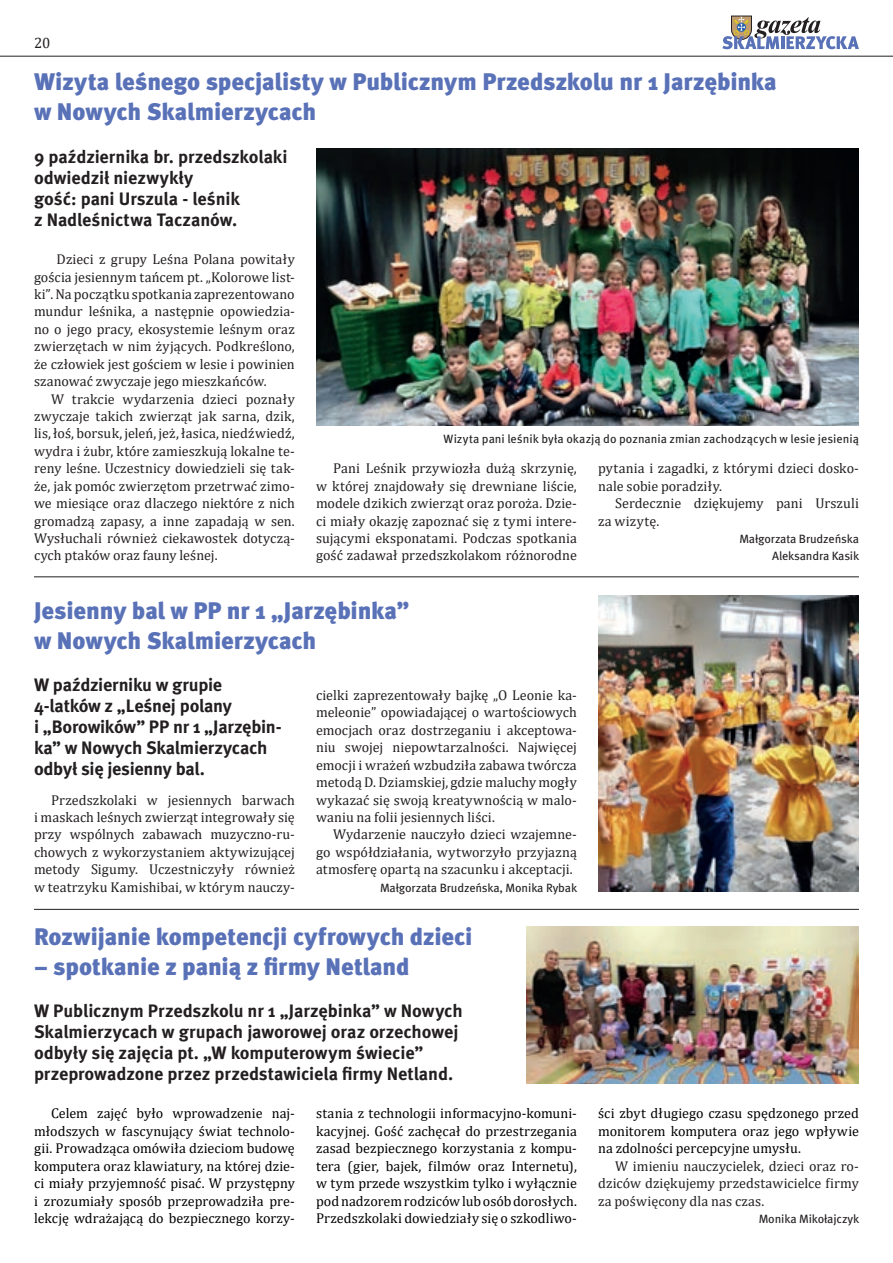
<style>
.page{position:relative;width:893px;height:1263px;background:#fff}
.page>*{position:absolute;margin:0;border:0;box-sizing:border-box;transform-origin:0 0}
.t1{font:900 24px/30px "Meta Pro";letter-spacing:-.01em;color:#5971b7}
.t2{font:700 18px/21px "Meta Pro";letter-spacing:-.01em;color:#231f20}
.t3{font:15px "Cambria";color:#231f20}
.t4{font:14.25px/17.4px "Cambria";letter-spacing:.005em;color:#231f20;text-align:justify}
.t5{font:14.25px/17.4px "Cambria";letter-spacing:.005em;color:#000001;text-align:justify}
.t6{font:12px/17.4px "Meta Pro";letter-spacing:-.01em;color:#231f20;text-align:right}
</style>
<div class="page">
<img style="left:316px;top:148px;width:543px;height:278px">
<img style="left:526px;top:927px;width:333px;height:156px">
<img style="left:598px;top:595px;width:261px;height:297px">
<hr style="left:34px;top:577px;width:825px;height:1px;background:#231f20">
<hr style="left:34px;top:909px;width:825px;height:1px;background:#231f20">
<hr style="left:0;top:56px;width:893px;height:1px;background:#231f20">
<svg style="left:722px;top:16px;width:137px;height:33px"></svg>
<p class="t3" style="left:34px;top:34px;width:18px">20</p>
<h1 class="t1" style="left:34px;top:68px;width:744px">Wizyta leśnego specjalisty w Publicznym Przedszkolu nr 1 Jarzębinka w Nowych Skalmierzycach</h1>
<p class="t2" style="left:34px;top:145px;width:255px">9 października br. przedszkolaki odwiedził niezwykły<br>gość: pani Urszula - leśnik<br>z Nadleśnictwa Taczanów.</p>
<p class="t4" style="left:34px;top:250px;width:262px;text-indent:23px">Dzieci z grupy Leśna Polana powitały gościa jesiennym tańcem pt. „Kolorowe list&shy;ki”. Na początku spotkania zaprezentowano mundur leśnika, a następnie opowiedzia&shy;no o jego pracy, ekosystemie leśnym oraz zwierzętach w nim żyjących. Podkreślono, że człowiek jest gościem w lesie i powinien szanować zwyczaje jego mieszkańców.</p>
<p class="t4" style="left:34px;top:390px;width:262px;text-indent:17px">W trakcie wydarzenia dzieci poznały zwyczaje takich zwierząt jak sarna, dzik, lis, łoś, borsuk, jeleń, jeż, łasica, niedźwiedź, wydra i żubr, które zamieszkują lokalne te&shy;reny leśne. Uczestnicy dowiedzieli się tak&shy;że, jak pomóc zwierzętom przetrwać zimo&shy;we miesiące oraz dlaczego niektóre z nich gromadzą zapasy, a inne zapadają w sen.<br>Wysłuchali również ciekawostek dotyczą&shy;cych ptaków oraz fauny leśnej.</p>
<p class="t6" style="left:444px;top:430px;width:417px">Wizyta pani leśnik była okazją do poznania zmian zachodzących w lesie jesienią</p>
<p class="t4" style="left:316px;top:460px;width:262px;text-indent:17px">Pani Leśnik przywiozła dużą skrzynię, w której znajdowały się drewniane liście, modele dzikich zwierząt oraz poroża. Dzie&shy;ci miały okazję zapoznać się z tymi intere&shy;sującymi eksponatami. Podczas spotkania gość zadawał przedszkolakom różnorodne</p>
<p class="t4" style="left:598px;top:460px;width:262px">pytania i zagadki, z którymi dzieci dosko&shy;nale sobie poradziły.</p>
<p class="t4" style="left:598px;top:494px;width:262px;text-indent:17px">Serdecznie dziękujemy pani Urszuli za wizytę.</p>
<p class="t6" style="left:739px;top:530px;width:121px">Małgorzata Brudzeńska<br>Aleksandra Kasik</p>
<h1 class="t1" style="left:34px;top:596px;width:377px">Jesienny bal w PP nr 1 „Jarzębinka” w Nowych Skalmierzycach</h1>
<p class="t2" style="left:34px;top:673px;width:249px">W październiku w grupie<br>4-latków z „Leśnej polany<br>i „Borowików” PP nr 1 „Jarzębin&shy;ka” w Nowych Skalmierzycach odbył się jesienny bal.</p>
<p class="t4" style="left:34px;top:791px;width:262px;text-indent:17px">Przedszkolaki w jesiennych barwach i maskach leśnych zwierząt integrowały się przy wspólnych zabawach muzyczno-ru&shy;chowych z wykorzystaniem aktywizującej metody Sigumy. Uczestniczyły również w teatrzyku Kamishibai, w którym nauczy-</p>
<p class="t4" style="left:316px;top:686px;width:262px">cielki zaprezentowały bajkę „O Leonie ka&shy;meleonie” opowiadającej o wartościowych emocjach oraz dostrzeganiu i akceptowa&shy;niu swojej niepowtarzalności. Najwięcej emocji i wrażeń wzbudziła zabawa twórcza metodą D. Dziamskiej, gdzie maluchy mogły wykazać się swoją kreatywnością w malo&shy;waniu na folii jesiennych liści.</p>
<p class="t4" style="left:316px;top:826px;width:262px;text-indent:17px">Wydarzenie nauczyło dzieci wzajemne&shy;go współdziałania, wytworzyło przyjazną atmosferę opartą na szacunku i akceptacji.</p>
<p class="t6" style="left:380px;top:879px;width:199px">Małgorzata Brudzeńska, Monika Rybak</p>
<h1 class="t1" style="left:34px;top:922px;width:440px">Rozwijanie kompetencji cyfrowych dzieci</h1>
<h1 class="t1" style="left:34px;top:952px;width:377px">– spotkanie z panią z firmy Netland</h1>
<p class="t2" style="left:34px;top:999px;width:430px">W Publicznym Przedszkolu nr 1 „Jarzębinka” w Nowych Skalmierzycach w grupach jaworowej oraz orzechowej odbyły się zajęcia pt. „W komputerowym świecie” przeprowadzone przez przedstawiciela firmy Netland.</p>
<p class="t5" style="left:34px;top:1105px;width:262px;text-indent:17px">Celem zajęć było wprowadzenie naj&shy;młodszych w fascynujący świat technolo&shy;gii. Prowadząca omówiła dzieciom budowę komputera oraz klawiatury, na której dzie&shy;ci miały przyjemność pisać. W przystępny i zrozumiały sposób przeprowadziła pre&shy;lekcję wdrażającą do bezpiecznego korzy-</p>
<p class="t5" style="left:316px;top:1105px;width:262px">stania z technologii informacyjno-komuni&shy;kacyjnej. Gość zachęcał do przestrzegania zasad bezpiecznego korzystania z kompu&shy;tera (gier, bajek, filmów oraz Internetu), w tym przede wszystkim tylko i wyłącznie pod nadzorem rodziców lub osób dorosłych.<br>Przedszkolaki dowiedziały się o szkodliwo-</p>
<p class="t5" style="left:598px;top:1105px;width:262px">ści zbyt długiego czasu spędzonego przed monitorem komputera oraz jego wpływie na zdolności percepcyjne umysłu.</p>
<p class="t4" style="left:598px;top:1157px;width:262px;text-indent:17px">W imieniu nauczycielek, dzieci oraz ro&shy;dziców dziękujemy przedstawicielce firmy za poświęcony dla nas czas.</p>
<p class="t6" style="left:759px;top:1210px;width:102px">Monika Mikołajczyk</p>
</div>
